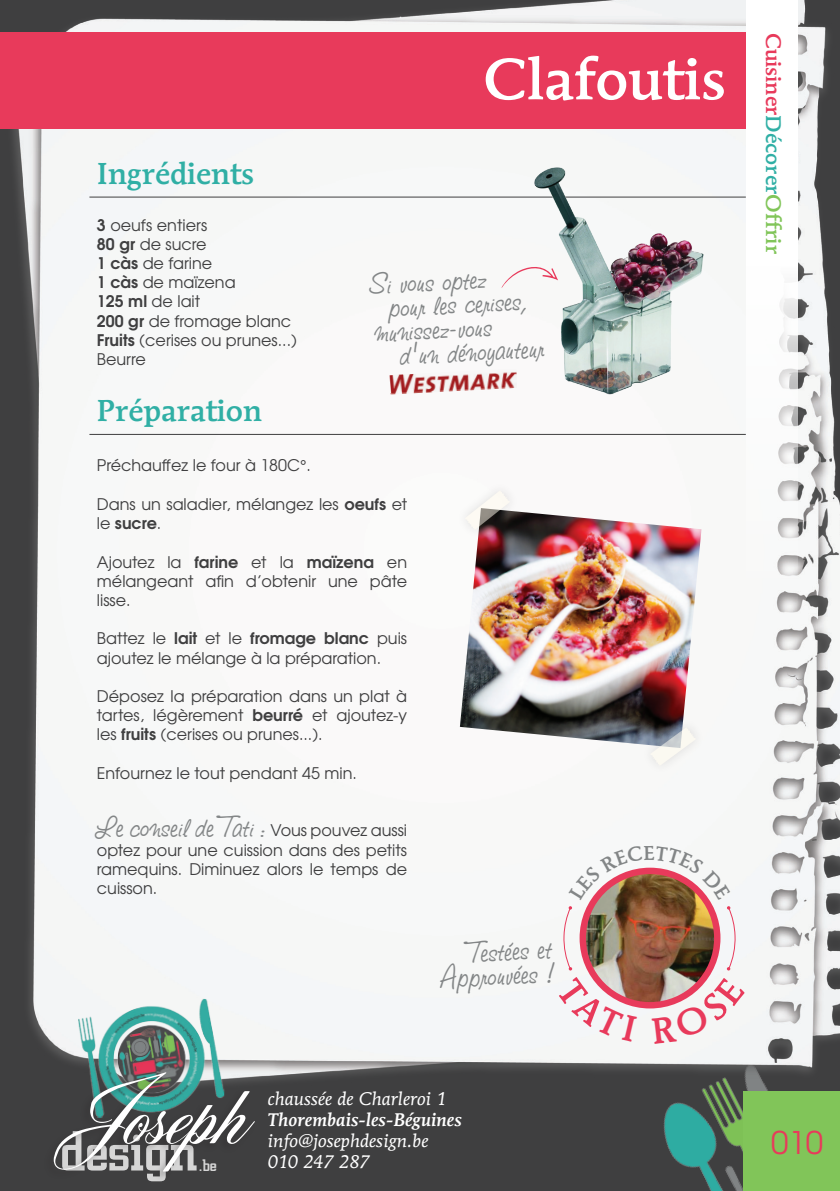
<style>
.page{position:relative;width:840px;height:1191px;background:#fff}
.page>*{position:absolute;margin:0;border:0;box-sizing:border-box;transform-origin:0 0}
.t1{font:104px "Cumberland";color:#fff}
.t2{font:500 57.6px "Mendoza Roman Std";color:#fff}
.t3{font:500 51px "Cyprus";color:#fff}
.t4{font:32px "Studio Script ICG";color:#838687}
.t5{font:31.2px "Te X Gyre Adventor";color:#e83a5b}
.t6{font:500 30px "Mendoza Roman Std";color:#30afa5}
.t7{font:500 21px "Mendoza Roman Std";color:#e83a5b}
.t8{font:italic 18.2px "Mendoza Roman Std";color:#fff}
.t9{font:italic 500 18.2px "Mendoza Roman Std";color:#fff}
.t10{font:italic 18.2px "Mendoza Roman Std";letter-spacing:-.025em;color:#fff}
.t11{font:16px/19.2px "Te X Gyre Adventor";color:#3f3f40;text-align:justify}
.t12{font:500 15.2px "Cyprus";color:#fff}
.s1{font-weight:700}
.s2{font-family:"Te X Gyre Adventor";font-size:16px;color:#3f3f40}
.s3{color:#30afa5}
.s4{color:#81c559}
</style>
<div class="page">
<div style="left:0;top:0;width:839px;height:1191px;background:#3f3f40"></div>
<img style="left:664px;top:1132px;width:79px;height:59px">
<img style="left:0;top:0;width:839px;height:1132px">
<div style="left:0;top:33px;width:762px;height:96px;background:#e83a5b"></div>
<div style="left:745px;top:0;width:52px;height:628px;background:#fff"></div>
<div style="left:743px;top:1091px;width:96px;height:100px;background:#81c559"></div>
<hr style="left:89px;top:197px;width:656px;height:1px;background:#3f3f40">
<hr style="left:89px;top:434px;width:656px;height:1px;background:#3f3f40">
<img style="left:76px;top:996px;width:150px;height:74px">
<div style="left:43px;top:1070px;width:213px;height:111px;background:#231f20;opacity:.3"></div>
<img style="left:582px;top:871px;width:134px;height:134px;border-radius:67px">
<div style="left:579px;top:867px;width:141px;height:141px;border:6px solid #e83a5b;border-radius:50%"></div>
<svg style="left:562px;top:906px;width:10px;height:64px"></svg>
<svg style="left:726px;top:906px;width:9px;height:64px"></svg>
<img style="left:459px;top:508px;width:242px;height:240px">
<div style="left:640px;top:717px;width:65px;height:58px;background:#231f20;opacity:.26"></div>
<svg style="left:650px;top:727px;width:45px;height:39px;background:#ccced0"></svg>
<div style="left:455px;top:481px;width:64px;height:58px;background:#231f20;opacity:.26"></div>
<svg style="left:465px;top:490px;width:44px;height:40px;background:#bcb7b4"></svg>
<img style="left:528px;top:161px;width:181px;height:239px">
<svg style="left:498px;top:265px;width:59px;height:28px;background:#f6ebec"></svg>
<img style="left:389px;top:368px;width:128px;height:26px">
<svg style="left:568px;top:845px;width:162px;height:55px;background:#dac5bf"></svg>
<svg style="left:555px;top:977px;width:81px;height:65px;background:#ece0e2"></svg>
<svg style="left:651px;top:976px;width:93px;height:67px;background:#e8dbdb"></svg>
<p class="t6" style="left:97px;top:155px;width:158px">Ingrédients</p>
<p class="t11" style="left:97px;top:214px;width:112px"><span class="s1">3</span> oeufs entiers</p>
<p class="t11" style="left:97px;top:233px;width:111px"><span class="s1">80 gr</span> de sucre</p>
<p class="t11" style="left:97px;top:252px;width:117px"><span class="s1">1 càs</span> de farine</p>
<p class="t11" style="left:97px;top:272px;width:140px"><span class="s1">1 càs</span> de maïzena</p>
<p class="t11" style="left:97px;top:291px;width:105px"><span class="s1">125 ml</span> de lait</p>
<p class="t11" style="left:97px;top:310px;width:196px"><span class="s1">200 gr</span> de fromage blanc</p>
<p class="t11" style="left:97px;top:329px;width:201px"><span class="s1">Fruits</span> (cerises ou prunes...)</p>
<p class="t11" style="left:97px;top:348px;width:50px">Beurre</p>
<p class="t6" style="left:97px;top:392px;width:166px">Préparation</p>
<p class="t2" style="left:483px;top:44px;width:244px">Clafoutis</p>
<p class="t4" style="left:370px;top:263px;width:117px;rotate:-3deg">Si vous optez</p>
<p class="t4" style="left:387px;top:287px;width:141px;rotate:-3deg">pour les cerises,</p>
<p class="t4" style="left:373px;top:311px;width:120px;rotate:-3deg">munissez-vous</p>
<p class="t4" style="left:398px;top:334px;width:147px;rotate:-3deg">d’un dénoyauteur</p>
<p class="t11" style="left:97px;top:455px;width:215px">Préchauffez le four à 180C°.</p>
<p class="t11" style="left:97px;top:493px;width:311px">Dans un saladier, mélangez les <span class="s1">oeufs</span> et le <span class="s1">sucre</span>.</p>
<p class="t11" style="left:97px;top:551px;width:311px">Ajoutez la <span class="s1">farine</span> et la <span class="s1">maïzena</span> en mélangeant afin d’obtenir une pâte lisse.</p>
<p class="t11" style="left:97px;top:628px;width:311px">Battez le <span class="s1">lait</span> et le <span class="s1">fromage blanc</span> puis ajoutez le mélange à la préparation.</p>
<p class="t11" style="left:97px;top:685px;width:311px">Déposez la préparation dans un plat à tartes, légèrement <span class="s1">beurré</span> et ajoutez-y les <span class="s1">fruits</span> (cerises ou prunes...).</p>
<p class="t11" style="left:97px;top:762px;width:261px">Enfournez le tout pendant 45 min.</p>
<p class="t4" style="left:97px;top:806px;width:311px">Le conseil de Tati : <span class="s2">Vous pouvez aussi</span></p>
<p class="t11" style="left:97px;top:839px;width:311px">optez pour une cuission dans des petits ramequins. Diminuez alors le temps de cuisson.</p>
<p class="t4" style="left:467px;top:932px;width:85px;rotate:-3deg">Testées et</p>
<p class="t4" style="left:440px;top:957px;width:117px;rotate:-3deg">Approuvées !</p>
<p class="t1" style="left:77px;top:1047px;width:181px">Joseph</p>
<h3 class="t3" style="left:60px;top:1117px;width:138px">design</h3>
<p class="t12" style="left:199px;top:1154px;width:19px">.be</p>
<p class="t8" style="left:268px;top:1086px;width:180px">chaussée de Charleroi 1</p>
<p class="t9" style="left:268px;top:1108px;width:195px">Thorembais-les-Béguines</p>
<p class="t8" style="left:268px;top:1129px;width:162px">info@josephdesign.be</p>
<p class="t10" style="left:268px;top:1150px;width:103px">010 247 287</p>
<p class="t7" style="left:786px;top:33px;width:223px;rotate:90deg">Cuisiner<span class="s3">Décorer</span><span class="s4">Offrir</span></p>
<p class="t5" style="left:770px;top:1117px;width:53px">010</p>
</div>
